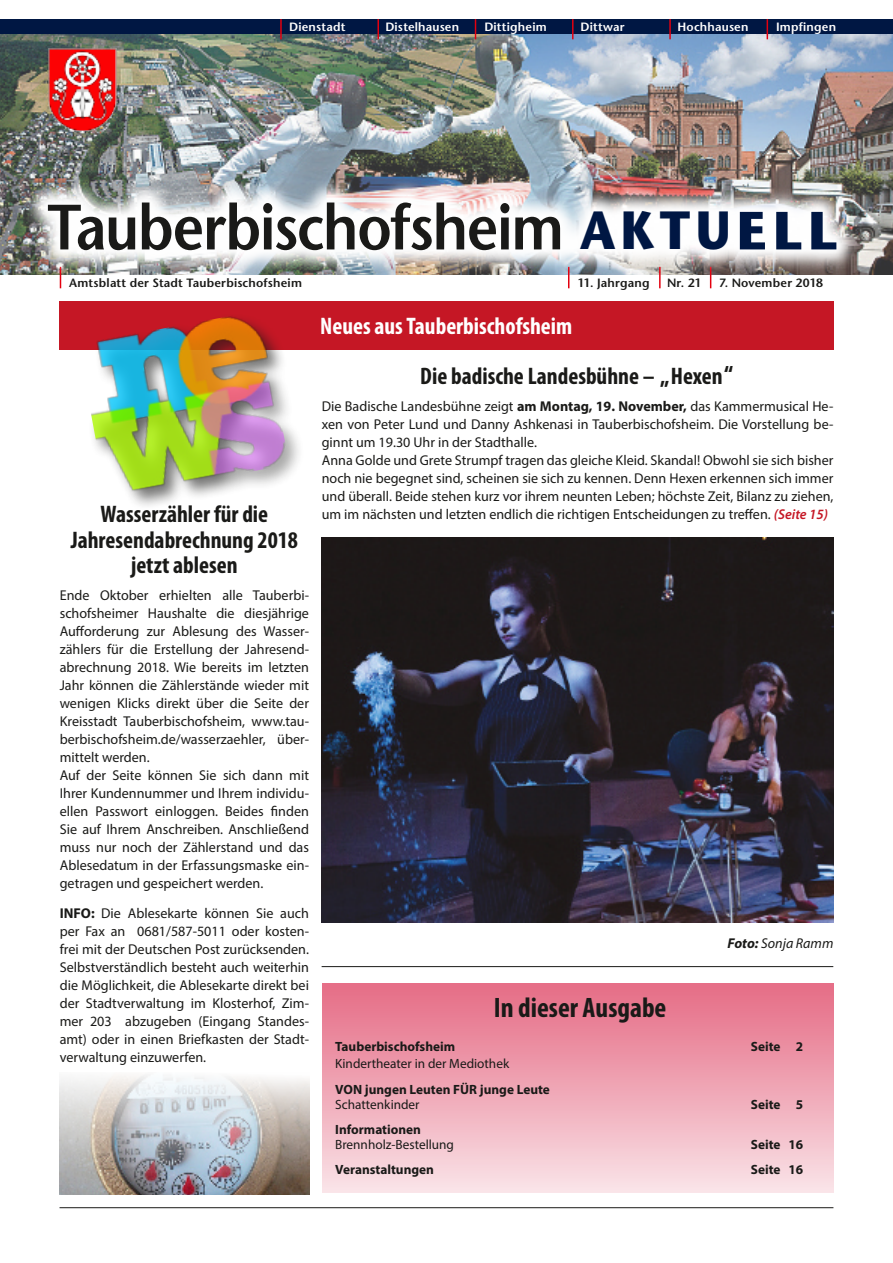
<style>
.page{position:relative;width:893px;height:1263px;background:#fff}
.page>*{position:absolute;margin:0;border:0;box-sizing:border-box;transform-origin:0 0}
.t1{font:600 63.75px "Stone Sans Std";letter-spacing:-.02em;color:#1a1a18;scale:.9 1}
.t2{font:700 condensed 28.2px "Myriad Pro";color:#1a1a18}
.t3{font:700 condensed 24px/25.5px "Myriad Pro";color:#1a1a18;text-align:center}
.t4{font:700 condensed 24px "Myriad Pro";color:#fff}
.t5{font:14.25px/18px "Myriad Pro";color:#1a1a18}
.t6{font:italic 14.25px "Myriad Pro";color:#1a1a18}
.t7{font:700 13.35px "Myriad Pro";color:#1a1a18}
.t8{font:13.35px "Myriad Pro";color:#1a1a18}
.t9{font:600 12px "Stone Sans Std";letter-spacing:.015em;color:#1a1a18}
.t10{font:600 12px "Stone Sans Std";letter-spacing:.015em;color:#fff}
.s1{font-weight:700;font-size:53.7px;color:#001743}
.s2{font-weight:700}
.s3{font-family:"Frutiger LT Com"}
.s4{font-weight:600;font-style:italic;color:#c51725}
</style>
<div class="page">
<img style="left:59px;top:1075px;width:250px;height:120px">
<img style="left:0;top:34px;width:893px;height:240px">
<div style="left:0;top:19px;width:893px;height:15px;background:#001743"></div>
<svg style="left:568px;top:275px;width:1px;height:13px"></svg>
<svg style="left:60px;top:275px;width:1px;height:13px"></svg>
<hr style="left:377px;top:19px;width:2px;height:20px;background:#e3000f">
<hr style="left:280px;top:19px;width:2px;height:20px;background:#e3000f">
<svg style="left:475px;top:19px;width:1px;height:20px"></svg>
<svg style="left:572px;top:19px;width:1px;height:20px"></svg>
<hr style="left:669px;top:19px;width:2px;height:20px;background:#e3000f">
<svg style="left:767px;top:19px;width:1px;height:20px"></svg>
<hr style="left:659px;top:267px;width:2px;height:21px;background:#e3000f">
<svg style="left:710px;top:275px;width:1px;height:13px"></svg>
<img style="left:23px;top:178px;width:838px;height:97px">
<img style="left:48px;top:48px;width:69px;height:83px">
<hr style="left:60px;top:1207px;width:773px;height:1px;background:#1a1a18">
<div style="left:322px;top:983px;width:511px;height:210px;background:linear-gradient(to bottom,#e56a84,#fae3e7)"></div>
<hr style="left:322px;top:966px;width:511px;height:1px;background:#1a1a18">
<div style="left:59px;top:301px;width:774px;height:49px;background:#c51725"></div>
<div style="left:88px;top:313px;width:217px;height:197px;background:#1a1a18;opacity:.75"></div>
<img style="left:88px;top:313px;width:201px;height:185px">
<img style="left:322px;top:538px;width:511px;height:384px">
<p class="t10" style="left:289px;top:19px;width:58px">Dienstadt</p>
<p class="t10" style="left:385px;top:19px;width:75px">Distelhausen</p>
<p class="t10" style="left:484px;top:19px;width:64px">Dittigheim</p>
<p class="t10" style="left:580px;top:19px;width:46px">Dittwar</p>
<p class="t10" style="left:677px;top:19px;width:72px">Hochhausen</p>
<p class="t10" style="left:776px;top:19px;width:62px">Impfingen</p>
<h1 class="t1" style="left:47px;top:189px;width:880px">Tauberbischofsheim <span class="s1">AKTUELL</span></h1>
<p class="t9" style="left:69px;top:276px;width:234px">Amtsblatt der Stadt Tauberbischofsheim</p>
<p class="t9" style="left:577px;top:276px;width:74px">11. Jahrgang</p>
<p class="t9" style="left:667px;top:276px;width:36px">Nr. 21</p>
<p class="t9" style="left:719px;top:276px;width:105px">7. November 2018</p>
<h3 class="t3" style="left:71px;top:501px;width:229px">Wasserzähler für die<br>Jahresendabrechnung 2018 jetzt ablesen</h3>
<p class="t5" style="left:60px;top:586px;width:251px">Ende Oktober erhielten alle Tauberbi&shy;schofsheimer Haushalte die diesjährige Aufforderung zur Ablesung des Wasser&shy;zählers für die Erstellung der Jahresend&shy;abrechnung 2018. Wie bereits im letzten Jahr können die Zählerstände wieder mit wenigen Klicks direkt über die Seite der Kreisstadt Tauberbischofsheim, www.tau&shy;berbischofsheim.de/wasserzaehler, über&shy;mittelt werden.<br>Auf der Seite können Sie sich dann mit Ihrer Kundennummer und Ihrem individu&shy;ellen Passwort einloggen. Beides finden Sie auf Ihrem Anschreiben. Anschließend muss nur noch der Zählerstand und das Ablesedatum in der Erfassungsmaske ein&shy;getragen und gespeichert werden.</p>
<p class="t5" style="left:60px;top:904px;width:251px;text-align:justify"><span class="s2">INFO:</span> Die Ablesekarte können Sie auch per Fax an 0681/587-5011 oder kosten&shy;frei mit der Deutschen Post zurücksenden.<br>Selbstverständlich besteht auch weiterhin die Möglichkeit, die Ablesekarte direkt bei der Stadtverwaltung im Klosterhof, Zim&shy;mer 203 abzugeben (Eingang Standes&shy;amt) oder in einen Briefkasten der Stadt&shy;verwaltung einzuwerfen.</p>
<h3 class="t4" style="left:320px;top:311px;width:254px">Neues aus Tauberbischofsheim</h3>
<h3 class="t3" style="left:420px;top:362px;width:316px">Die badische Landesbühne – <span class="s3">„</span>Hexen<span class="s3">“</span></h3>
<p class="t5" style="left:322px;top:397px;width:513px">Die Badische Landesbühne zeigt <span class="s2">am Montag, 19. November,</span> das Kammermusical He&shy;xen von Peter Lund und Danny Ashkenasi in Tauberbischofsheim. Die Vorstellung be&shy;ginnt um 19.30 Uhr in der Stadthalle.<br>Anna Golde und Grete Strumpf tragen das gleiche Kleid. Skandal! Obwohl sie sich bisher noch nie begegnet sind, scheinen sie sich zu kennen. Denn Hexen erkennen sich immer und überall. Beide stehen kurz vor ihrem neunten Leben; höchste Zeit, Bilanz zu ziehen, um im nächsten und letzten endlich die richtigen Entscheidungen zu treffen. <span class="s4">(Seite 15)</span></p>
<h2 class="t2" style="left:494px;top:990px;width:174px">In dieser Ausgabe</h2>
<p class="t6" style="left:727px;top:934px;width:107px"><span class="s2">Foto:</span> Sonja Ramm</p>
<p class="t7" style="left:335px;top:1038px;width:121px">Tauberbischofsheim</p>
<p class="t7" style="left:751px;top:1038px;width:54px">Seite 2</p>
<p class="t8" style="left:335px;top:1055px;width:176px">Kindertheater in der Mediothek</p>
<p class="t7" style="left:335px;top:1080px;width:216px">VON jungen Leuten FÜR junge Leute</p>
<p class="t8" style="left:335px;top:1096px;width:86px">Schattenkinder</p>
<p class="t7" style="left:751px;top:1096px;width:54px">Seite 5</p>
<p class="t7" style="left:335px;top:1121px;width:87px">Informationen</p>
<p class="t8" style="left:335px;top:1136px;width:120px">Brennholz-Bestellung</p>
<p class="t7" style="left:751px;top:1135px;width:54px">Seite 16</p>
<p class="t7" style="left:335px;top:1161px;width:100px">Veranstaltungen</p>
<p class="t7" style="left:751px;top:1161px;width:54px">Seite 16</p>
</div>
